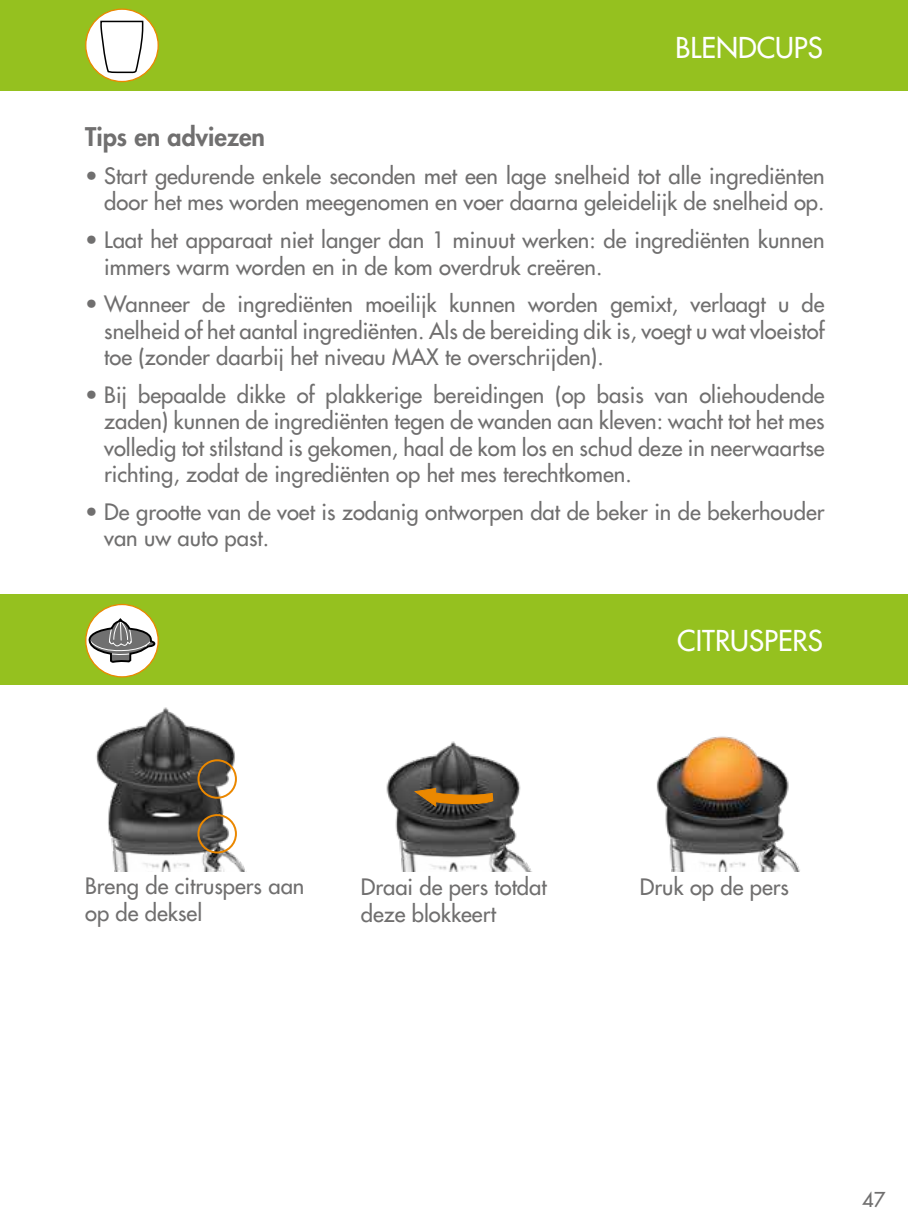
<style>
.page{position:relative;width:908px;height:1225px;background:#fff}
.page>*{position:absolute;margin:0;border:0;box-sizing:border-box;transform-origin:0 0}
.t1{font:28px "Futura";color:#fff}
.t2{font:800 25px "Futura";color:#706f6f}
.t3{font:22px/26.4px "Futura";color:#706f6f}
.t4{font:20px "Futura";color:#706f6f}
</style>
<div class="page">
<div style="left:0;top:0;width:907px;height:91px;background:#95c11f"></div>
<div style="left:0;top:594px;width:907px;height:91px;background:#95c11f"></div>
<img style="left:386px;top:741px;width:145px;height:130px">
<img style="left:96px;top:707px;width:149px;height:164px">
<img style="left:656px;top:736px;width:144px;height:135px">
<svg style="left:413px;top:787px;width:80px;height:21px"></svg>
<div style="left:197px;top:759px;width:40px;height:39px;border:2px solid #eb8800;border-radius:50%"></div>
<div style="left:197px;top:814px;width:40px;height:39px;border:2px solid #eb8800;border-radius:50%"></div>
<svg style="left:86px;top:604px;width:72px;height:73px"></svg>
<svg style="left:89px;top:603px;width:66px;height:62px"></svg>
<div style="left:86px;top:9px;width:72px;height:73px;background:#fff;border-radius:50%"></div>
<div style="left:85px;top:9px;width:74px;height:73px;border:1px solid #eb8800;border-radius:50%"></div>
<svg style="left:99px;top:20px;width:45px;height:55px"></svg>
<p class="t1" style="left:675px;top:29px;width:149px">BLENDCUPS</p>
<p class="t2" style="left:85px;top:120px;width:181px">Tips en adviezen</p>
<p class="t3" style="left:85px;top:162px;width:740px;text-align:right">• Start gedurende enkele seconden met een lage snelheid tot alle ingrediënten door het mes worden meegenomen en voer daarna geleidelijk de snelheid op.</p>
<p class="t3" style="left:104px;top:227px;width:721px;text-indent:-19px">• Laat het apparaat niet langer dan 1 minuut werken: de ingrediënten kunnen immers warm worden en in de kom overdruk creëren.</p>
<p class="t3" style="left:104px;top:291px;width:721px;text-align:justify;text-indent:-19px">• Wanneer de ingrediënten moeilijk kunnen worden gemixt, verlaagt u de snelheid of het aantal ingrediënten. Als de bereiding dik is, voegt u wat vloeistof toe (zonder daarbij het niveau MAX te overschrijden).</p>
<p class="t3" style="left:104px;top:381px;width:721px;text-align:justify;text-indent:-19px">• Bij bepaalde dikke of plakkerige bereidingen (op basis van oliehoudende zaden) kunnen de ingrediënten tegen de wanden aan kleven: wacht tot het mes volledig tot stilstand is gekomen, haal de kom los en schud deze in neerwaartse richting, zodat de ingrediënten op het mes terechtkomen.</p>
<p class="t3" style="left:104px;top:498px;width:721px;text-indent:-19px">• De grootte van de voet is zodanig ontworpen dat de beker in de bekerhouder van uw auto past.</p>
<p class="t1" style="left:677px;top:622px;width:147px">CITRUSPERS</p>
<p class="t3" style="left:85px;top:873px;width:221px">Breng de citruspers aan op de deksel</p>
<p class="t3" style="left:360px;top:874px;width:187px">Draai de pers totdat deze blokkeert</p>
<p class="t3" style="left:639px;top:874px;width:151px">Druk op de pers</p>
<p class="t4" style="left:861px;top:1186px;width:25px">47</p>
</div>
